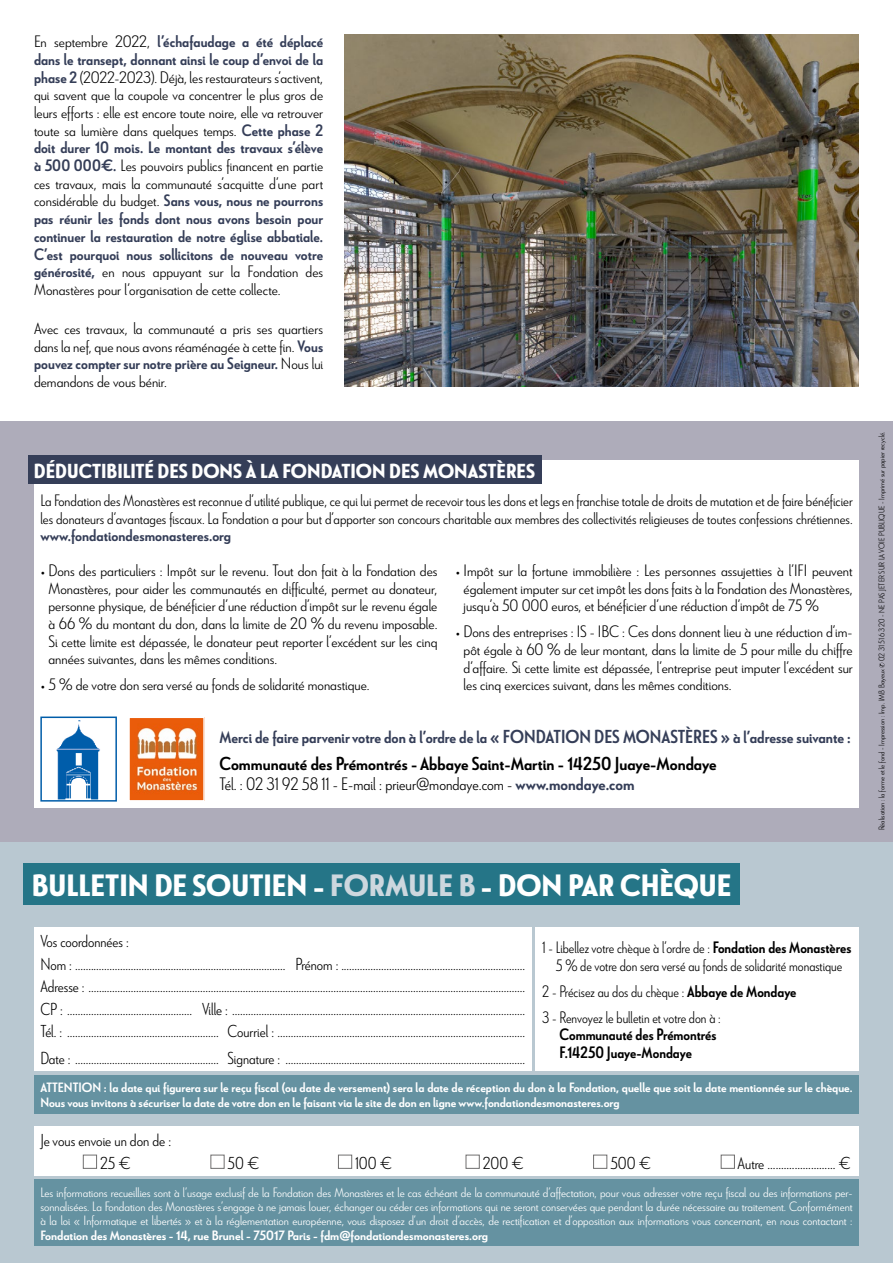
<style>
.page{position:relative;width:893px;height:1263px;background:#fff}
.page>*{position:absolute;margin:0;border:0;box-sizing:border-box;transform-origin:0 0}
.t1{font:900 30.75px "Le Havre";color:#fff}
.t2{font:900 20.25px "Le Havre";color:#fff}
.t3{font:700 18.75px "Le Havre";color:#000;scale:.95 1}
.t4{font:300 18px "Le Havre";color:#000;scale:.95 1}
.t5{font:300 17.25px/22.6px "Le Havre";color:#000;scale:.93 1}
.t6{font:700 17.25px "Le Havre";color:#353e58;scale:.93 1}
.t7{font:300 17.25px/22.6px "Le Havre";color:#000;scale:.95 1}
.t8{font:300 16.5px/17.7px "Le Havre";color:#000;text-align:justify}
.t9{font:300 16.5px/17.5px "Le Havre";color:#000;scale:.95 1}
.t10{font:300 16.5px/17.5px "Le Havre";color:#000;text-align:center;scale:.9 1}
.t11{font:700 16.5px/17.5px "Le Havre";color:#000;scale:.9 1}
.t12{font:700 16.5px "Le Havre";color:#353e58;scale:.95 1}
.t13{font:300 13.5px/14.4px "Le Havre";color:#fff;text-align:justify}
.t14{font:700 13.5px/15.1px "Le Havre";color:#fff}
.t15{font:300 8.25px "Le Havre";color:#000}
.s1{font-weight:700;color:#353e58}
.s2{font-size:18.75px}
.s3{color:#cdd7de}
.s4{font-weight:700}
</style>
<div class="page">
<div style="left:0;top:421px;width:893px;height:421px;background:#aeacba"></div>
<div style="left:0;top:842px;width:893px;height:421px;background:#b9c8d1"></div>
<div style="left:34px;top:1179px;width:825px;height:67px;background:#6592a1"></div>
<div style="left:34px;top:1075px;width:825px;height:39px;background:#6592a1"></div>
<div style="left:34px;top:927px;width:497px;height:144px;background:#fff"></div>
<div style="left:536px;top:927px;width:323px;height:144px;background:#fff"></div>
<svg style="left:879px;top:663px;width:5px;height:5px"></svg>
<div style="left:34px;top:1126px;width:825px;height:49px;background:#fff"></div>
<div style="left:83px;top:1155px;width:14px;height:14px;border:1px solid #706f6f"></div>
<div style="left:210px;top:1155px;width:15px;height:14px;border:1px solid #706f6f"></div>
<div style="left:338px;top:1155px;width:14px;height:14px;border:1px solid #706f6f"></div>
<div style="left:466px;top:1155px;width:14px;height:14px;border:1px solid #706f6f"></div>
<div style="left:593px;top:1155px;width:14px;height:14px;border:1px solid #706f6f"></div>
<div style="left:721px;top:1155px;width:14px;height:14px;border:1px solid #706f6f"></div>
<div style="left:23px;top:863px;width:717px;height:42px;background:#257587"></div>
<div style="left:34px;top:460px;width:825px;height:348px;background:#fff"></div>
<div style="left:28px;top:455px;width:513px;height:29px;background:#353e58"></div>
<img style="left:131px;top:719px;width:71px;height:79px">
<div style="left:128px;top:716px;width:77px;height:85px;border:2px solid #fff"></div>
<img style="left:56px;top:720px;width:44px;height:78px">
<div style="left:40px;top:716px;width:77px;height:85px;border:2px solid #005da9"></div>
<img style="left:344px;top:34px;width:515px;height:353px">
<p class="t8" style="left:34px;top:32px;width:291px">En septembre 2022, <span class="s1">l’échafaudage a été déplacé dans le transept, donnant ainsi le coup d’envoi de la phase 2</span> (2022-2023). Déjà, les restaurateurs s’activent, qui savent que la coupole va concentrer le plus gros de leurs efforts : elle est encore toute noire, elle va retrouver toute sa lumière dans quelques temps. <span class="s1">Cette phase 2 doit durer 10 mois. Le montant des travaux s’élève à 500 000€.</span> Les pouvoirs publics financent en partie ces travaux, mais la communauté s’acquitte d’une part considérable du budget. <span class="s1">Sans vous, nous ne pourrons pas réunir les fonds dont nous avons besoin pour continuer la restauration de notre église abbatiale.<br>C’est pourquoi nous sollicitons de nouveau votre générosité,</span> en nous appuyant sur la Fondation des Monastères pour l’organisation de cette collecte.</p>
<p class="t8" style="left:34px;top:319px;width:291px">Avec ces travaux, la communauté a pris ses quartiers dans la nef, que nous avons réaménagée à cette fin. <span class="s1">Vous pouvez compter sur notre prière au Seigneur.</span> Nous lui demandons de vous bénir.</p>
<p class="t2" style="left:34px;top:458px;width:503px">DÉDUCTIBILITÉ DES DONS À LA FONDATION DES MONASTÈRES</p>
<p class="t9" style="left:40px;top:491px;width:857px">La Fondation des Monastères est reconnue d’utilité publique, ce qui lui permet de recevoir tous les dons et legs en franchise totale de droits de mutation et de faire bénéficier les donateurs d’avantages fiscaux. La Fondation a pour but d’apporter son concours charitable aux membres des collectivités religieuses de toutes confessions chrétiennes.</p>
<p class="t12" style="left:40px;top:525px;width:202px">www.fondationdesmonasteres.org</p>
<p class="t8" style="left:49px;top:562px;width:391px;text-indent:-8px">• Dons des particuliers : Impôt sur le revenu. Tout don fait à la Fondation des Monastères, pour aider les communautés en difficulté, permet au donateur, personne physique, de bénéficier d’une réduction d’impôt sur le revenu égale à 66 % du montant du don, dans la limite de 20 % du revenu imposable.<br>Si cette limite est dépassée, le donateur peut reporter l’excédent sur les cinq années suivantes, dans les mêmes conditions.</p>
<p class="t8" style="left:40px;top:675px;width:331px">• 5 % de votre don sera versé au fonds de solidarité monastique.</p>
<p class="t8" style="left:464px;top:562px;width:390px;text-indent:-8px">• Impôt sur la fortune immobilière : Les personnes assujetties à l’IFI peuvent également imputer sur cet impôt les dons faits à la Fondation des Monastères, jusqu’à 50 000 euros, et bénéficier d’une réduction d’impôt de 75 %</p>
<p class="t8" style="left:464px;top:623px;width:391px;text-indent:-8px">• Dons des entreprises : IS - IBC : Ces dons donnent lieu à une réduction d’im&shy;pôt égale à 60 % de leur montant, dans la limite de 5 pour mille du chiffre d’affaire. Si cette limite est dépassée, l’entreprise peut imputer l’excédent sur les cinq exercices suivant, dans les mêmes conditions.</p>
<p class="t6" style="left:219px;top:727px;width:680px">Merci de faire parvenir votre don à l’ordre de la <span class="s2">« FONDATION DES MONASTÈRES »</span> à l’adresse suivante :</p>
<p class="t3" style="left:219px;top:752px;width:525px">Communauté des Prémontrés - Abbaye Saint-Martin - 14250 Juaye-Mondaye</p>
<p class="t4" style="left:219px;top:773px;width:439px">Tél. : 02 31 92 58 11 - E-mail : prieur@mondaye.com - <span class="s1">www.mondaye.com</span></p>
<h1 class="t1" style="left:32px;top:866px;width:701px">BULLETIN DE SOUTIEN - <span class="s3">FORMULE B</span> - DON PAR CHÈQUE</h1>
<p class="t5" style="left:40px;top:930px;width:523px">Vos coordonnées :<br>Nom : ............................................................................... Prénom : .....................................................................<br>Adresse : ....................................................................................................................................................................<br>CP : ............................................... Ville : ..............................................................................................................<br>Tél. : ......................................................... Courriel : .............................................................................................</p>
<p class="t5" style="left:40px;top:1047px;width:523px">Date : ...................................................... Signature : ..........................................................................................</p>
<p class="t10" style="left:542px;top:938px;width:345px">1 - Libellez votre chèque à l’ordre de : <span class="s4">Fondation des Monastères<br></span>5 % de votre don sera versé au fonds de solidarité monastique</p>
<p class="t10" style="left:542px;top:978px;width:284px;line-height:26.1px;text-align:left">2 - Précisez au dos du chèque : <span class="s4">Abbaye de Mondaye<br></span>3 - Renvoyez le bulletin et votre don à :</p>
<p class="t11" style="left:560px;top:1025px;width:176px">Communauté des Prémontrés<br>F.14250 Juaye-Mondaye</p>
<p class="t14" style="left:40px;top:1079px;width:814px">ATTENTION : la date qui figurera sur le reçu fiscal (ou date de versement) sera la date de réception du don à la Fondation, quelle que soit la date mentionnée sur le chèque.<br>Nous vous invitons à sécuriser la date de votre don en le faisant via le site de don en ligne www.fondationdesmonasteres.org</p>
<p class="t7" style="left:100px;top:1129px;width:76px;text-indent:-60px">Je vous envoie un don de :<br>25 €</p>
<p class="t7" style="left:228px;top:1151px;width:35px">50 €</p>
<p class="t7" style="left:355px;top:1151px;width:41px">100 €</p>
<p class="t7" style="left:483px;top:1151px;width:45px">200 €</p>
<p class="t7" style="left:610px;top:1151px;width:44px">500 €</p>
<p class="t7" style="left:737px;top:1151px;width:121px">Autre ......................... €</p>
<p class="t13" style="left:40px;top:1184px;width:814px">Les informations recueillies sont à l’usage exclusif de la Fondation des Monastères et le cas échéant de la communauté d’affectation, pour vous adresser votre reçu fiscal ou des informations per&shy;sonnalisées. La Fondation des Monastères s’engage à ne jamais louer, échanger ou céder ces informations qui ne seront conservées que pendant la durée nécessaire au traitement. Conformément à la loi « Informatique et libertés » et à la réglementation européenne, vous disposez d’un droit d’accès, de rectification et d’opposition aux informations vous concernant, en nous contactant :</p>
<p class="t14" style="left:40px;top:1227px;width:449px">Fondation des Monastères - 14, rue Brunel - 75017 Paris - fdm@fondationdesmonasteres.org</p>
<p class="t15" style="left:877px;top:830px;width:400px;rotate:-90deg">Réalisation : la forme et le fond - Impression : Imp. IMB Bayeux 02 31 51 63 20 - NE PAS JETER SUR LA VOIE PUBLIQUE - Imprimé sur papier recyclé.</p>
</div>
